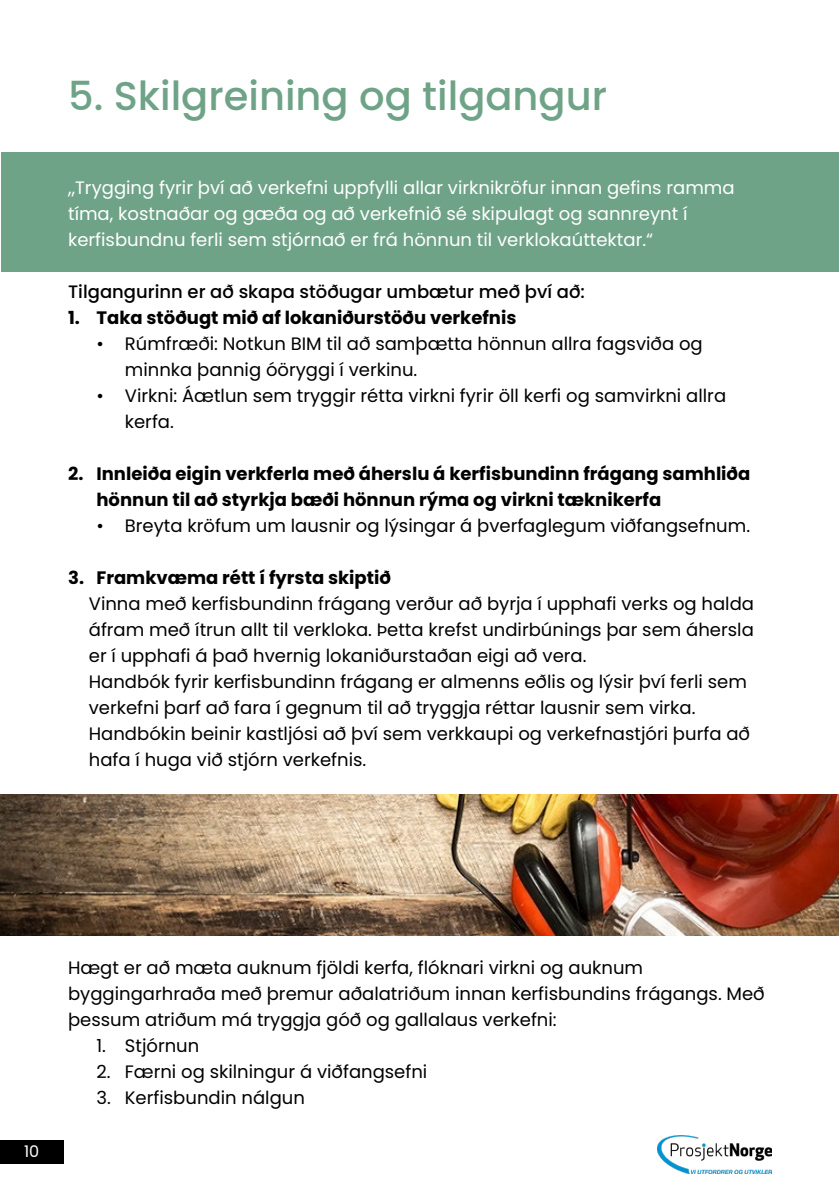
<style>
.page{position:relative;width:840px;height:1191px;background:#fff}
.page>*{position:absolute;margin:0;border:0;box-sizing:border-box;transform-origin:0 0}
.t1{font:500 40px "Poppins";color:#6fa388}
.t2{font:18px/26px "Poppins";color:#000}
.t3{font:18px/26px "Poppins";color:#fff}
.t4{font:700 18px/26px "Poppins";color:#000}
.t5{font:500 18px "Poppins";color:#000}
.t6{font:16px "Poppins";color:#fff}
</style>
<div class="page">
<div style="left:0;top:1140px;width:63px;height:23px;background:#000"></div>
<img style="left:657px;top:1135px;width:114px;height:38px">
<div style="left:1px;top:152px;width:837px;height:120px;background:#6fa388"></div>
<img style="left:0;top:794px;width:838px;height:141px">
<h1 class="t1" style="left:68px;top:73px;width:540px">5. Skilgreining og tilgangur</h1>
<p class="t3" style="left:68px;top:174px;width:667px">„Trygging fyrir því að verkefni uppfylli allar virknikröfur innan gefins ramma tíma, kostnaðar og gæða og að verkefnið sé skipulagt og sannreynt í kerfisbundnu ferli sem stjórnað er frá hönnun til verklokaúttektar.“</p>
<p class="t5" style="left:68px;top:281px;width:518px">Tilgangurinn er að skapa stöðugar umbætur með því að:</p>
<p class="t4" style="left:68px;top:304px;width:449px">1. Taka stöðugt mið af lokaniðurstöðu verkefnis</p>
<p class="t2" style="left:125px;top:330px;width:579px;text-indent:-28px">• Rúmfræði: Notkun BIM til að samþætta hönnun allra fagsviða og minnka þannig óöryggi í verkinu.</p>
<p class="t2" style="left:125px;top:382px;width:602px;text-indent:-28px">• Virkni: Áætlun sem tryggir rétta virkni fyrir öll kerfi og samvirkni allra kerfa.</p>
<p class="t4" style="left:96px;top:460px;width:655px;text-indent:-28px">2. Innleiða eigin verkferla með áherslu á kerfisbundinn frágang samhliða hönnun til að styrkja bæði hönnun rýma og virkni tæknikerfa</p>
<p class="t2" style="left:96px;top:512px;width:654px">• Breyta kröfum um lausnir og lýsingar á þverfaglegum viðfangsefnum.</p>
<p class="t4" style="left:68px;top:564px;width:324px">3. Framkvæma rétt í fyrsta skiptið</p>
<p class="t2" style="left:89px;top:590px;width:666px">Vinna með kerfisbundinn frágang verður að byrja í upphafi verks og halda áfram með ítrun allt til verkloka. Þetta krefst undirbúnings þar sem áhersla er í upphafi á það hvernig lokaniðurstaðan eigi að vera.<br>Handbók fyrir kerfisbundinn frágang er almenns eðlis og lýsir því ferli sem verkefni þarf að fara í gegnum til að tryggja réttar lausnir sem virka.<br>Handbókin beinir kastljósi að því sem verkkaupi og verkefnastjóri þurfa að hafa í huga við stjórn verkefnis.</p>
<p class="t6" style="left:24px;top:1141px;width:17px">10</p>
<p class="t2" style="left:68px;top:954px;width:697px">Hægt er að mæta auknum fjöldi kerfa, flóknari virkni og auknum byggingarhraða með þremur aðalatriðum innan kerfisbundins frágangs. Með þessum atriðum má tryggja góð og gallalaus verkefni:</p>
<p class="t2" style="left:96px;top:1032px;width:104px">1. Stjórnun</p>
<p class="t2" style="left:96px;top:1058px;width:332px">2. Færni og skilningur á viðfangsefni</p>
<p class="t2" style="left:96px;top:1084px;width:210px">3. Kerfisbundin nálgun</p>
</div>
